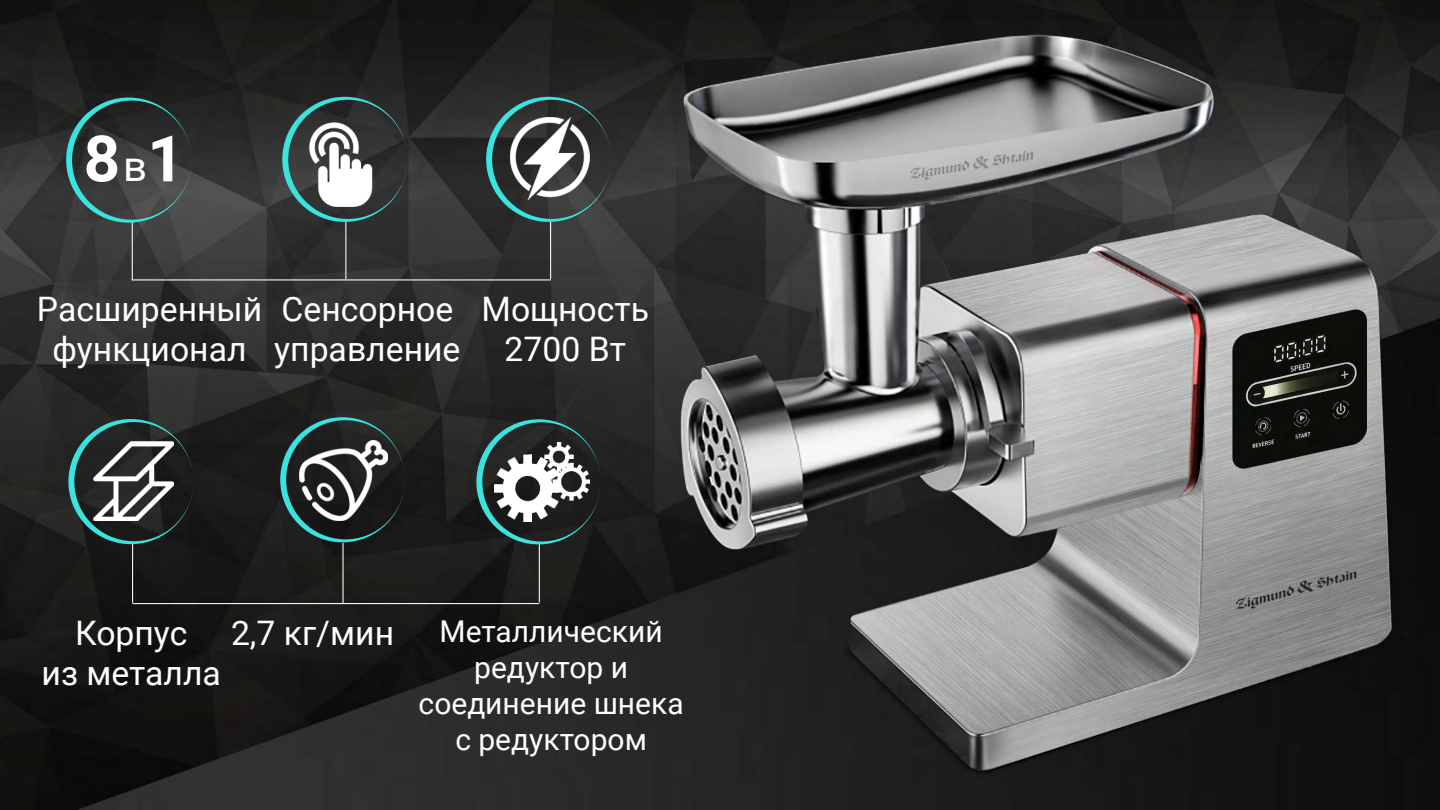
<style>
.page{position:relative;width:1440px;height:810px;background:#fff}
.page>*{position:absolute;margin:0;border:0;box-sizing:border-box;transform-origin:0 0}
.t1{font:700 64.05px "Roboto";color:#fff}
.t2{font:33.75px/40.5px "Roboto";color:#fff;text-align:center}
.t3{font:30px/36px "Roboto";color:#fff;text-align:center}
.s1{font-weight:400;font-size:42px}
</style>
<div class="page">
<img style="left:0;top:0;width:1440px;height:810px">
<hr style="left:132px;top:603px;width:407px;height:1px;background:#fff">
<hr style="left:132px;top:542px;width:1px;height:61px;background:#fff">
<hr style="left:345px;top:219px;width:1px;height:60px;background:#fff">
<hr style="left:132px;top:279px;width:419px;height:1px;background:#fff">
<hr style="left:132px;top:220px;width:1px;height:60px;background:#fff">
<hr style="left:550px;top:219px;width:1px;height:60px;background:#fff">
<hr style="left:342px;top:543px;width:2px;height:61px;background:#fff">
<hr style="left:539px;top:542px;width:1px;height:60px;background:#fff">
<img style="left:281px;top:97px;width:124px;height:134px">
<svg style="left:66px;top:97px;width:125px;height:126px;background:#374343"></svg>
<svg style="left:282px;top:97px;width:125px;height:125px"></svg>
<svg style="left:486px;top:97px;width:125px;height:125px;background:#525f5e"></svg>
<svg style="left:68px;top:419px;width:126px;height:125px;background:#3e4b4a"></svg>
<svg style="left:280px;top:417px;width:125px;height:126px;background:#3a4646"></svg>
<svg style="left:476px;top:419px;width:125px;height:126px"></svg>
<h1 class="t1" style="left:84px;top:122px;width:102px">8<span class="s1">в</span>1</h1>
<p class="t2" style="left:37px;top:287px;width:227px">Расширенный функционал</p>
<p class="t2" style="left:274px;top:287px;width:188px;text-align:left">Сенсорное управление</p>
<p class="t2" style="left:482px;top:287px;width:169px">Мощность<br>2700 Вт</p>
<p class="t2" style="left:42px;top:611px;width:181px">Корпус<br>из металла</p>
<p class="t2" style="left:231px;top:611px;width:165px">2,7 кг/мин</p>
<p class="t3" style="left:419px;top:612px;width:267px">Металлический редуктор и соединение шнека с редуктором</p>
</div>
